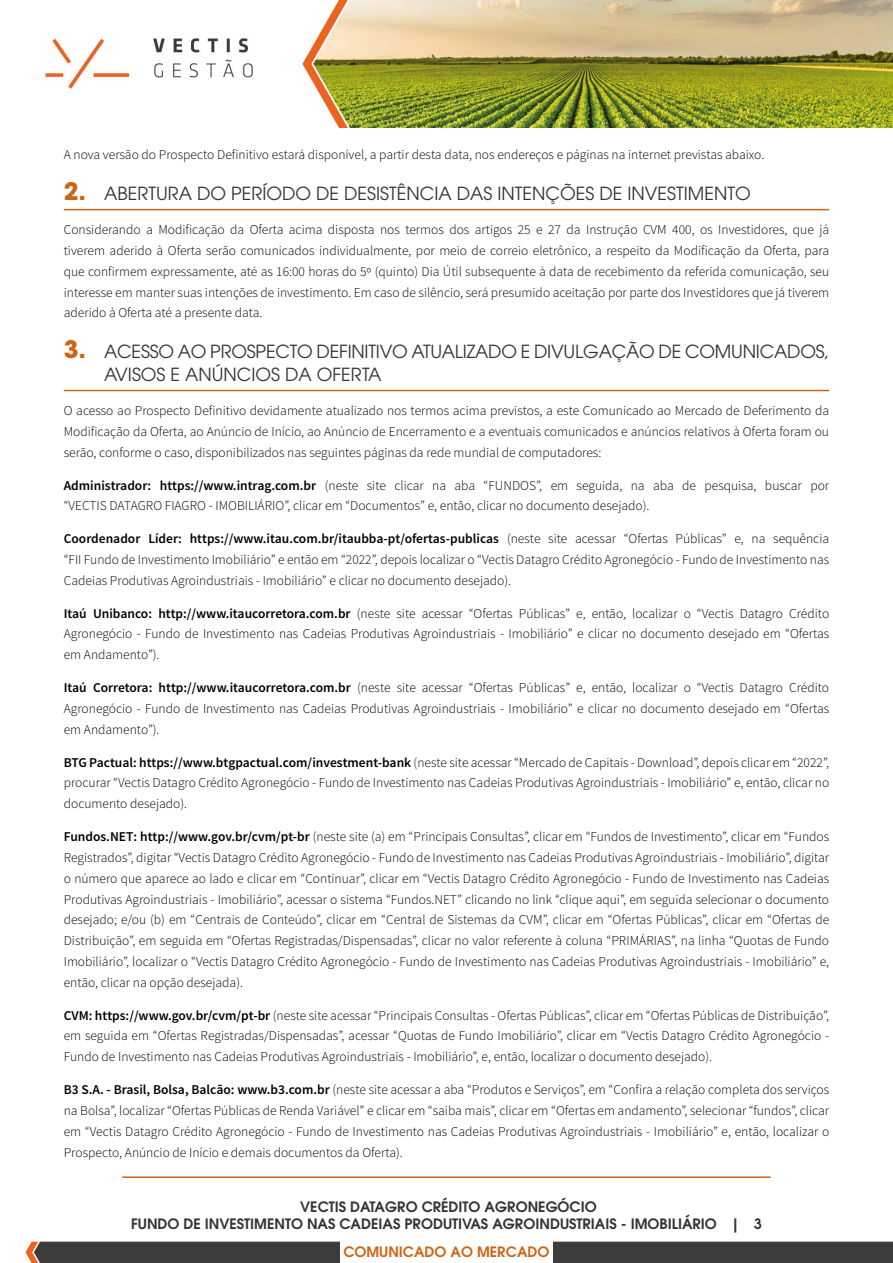
<style>
.page{position:relative;width:893px;height:1263px;background:#fff}
.page>*{position:absolute;margin:0;border:0;box-sizing:border-box;transform-origin:0 0}
.t1{font:18px/23px "ITC Avant Garde Pro";color:#333}
.t2{font:600 14.25px/17.2px "ITC Avant Garde Pro";color:#333;text-align:center}
.t3{font:600 14.25px "ITC Avant Garde Pro";color:#cc6615}
.t4{font:300 13.5px/20.9px "Source Sans Pro";color:#000;text-align:justify}
.s1{font-weight:700;font-size:24px;color:#cc6615}
.s2{font-weight:600}
</style>
<div class="page">
<img style="left:45px;top:0;width:848px;height:127px">
<div style="left:25px;top:1242px;width:868px;height:21px;background:#3c3c3c"></div>
<hr style="left:122px;top:1176px;width:649px;height:2px;background:#cc6615">
<div style="left:340px;top:1240px;width:213px;height:23px;background:#fff"></div>
<hr style="left:64px;top:209px;width:765px;height:1px;background:#cc6615">
<hr style="left:64px;top:390px;width:765px;height:1px;background:#cc6615">
<p class="t4" style="left:64px;top:144px;width:702px">A nova versão do Prospecto Definitivo estará disponível, a partir desta data, nos endereços e páginas na internet previstas abaixo.</p>
<h1 class="t1" style="left:64px;top:182px;width:688px"><span class="s1">2.</span> ABERTURA DO PERÍODO DE DESISTÊNCIA DAS INTENÇÕES DE INVESTIMENTO</h1>
<p class="t4" style="left:64px;top:219px;width:767px">Considerando a Modificação da Oferta acima disposta nos termos dos artigos 25 e 27 da Instrução CVM 400, os Investidores, que já tiverem aderido à Oferta serão comunicados individualmente, por meio de correio eletrônico, a respeito da Modificação da Oferta, para que confirmem expressamente, até as 16:00 horas do 5º (quinto) Dia Útil subsequente à data de recebimento da referida comunicação, seu interesse em manter suas intenções de investimento. Em caso de silêncio, será presumido aceitação por parte dos Investidores que já tiverem aderido à Oferta até a presente data.</p>
<h1 class="t1" style="left:104px;top:340px;width:727px;text-indent:-40px"><span class="s1">3.</span> ACESSO AO PROSPECTO DEFINITIVO ATUALIZADO E DIVULGAÇÃO DE COMUNICADOS,<br>AVISOS E ANÚNCIOS DA OFERTA</h1>
<p class="t4" style="left:64px;top:400px;width:767px">O acesso ao Prospecto Definitivo devidamente atualizado nos termos acima previstos, a este Comunicado ao Mercado de Deferimento da Modificação da Oferta, ao Anúncio de Início, ao Anúncio de Encerramento e a eventuais comunicados e anúncios relativos à Oferta foram ou serão, conforme o caso, disponibilizados nas seguintes páginas da rede mundial de computadores:</p>
<p class="t4" style="left:64px;top:475px;width:767px"><span class="s2">Administrador: https://www.intrag.com.br</span> (neste site clicar na aba “FUNDOS”, em seguida, na aba de pesquisa, buscar por “VECTIS DATAGRO FIAGRO - IMOBILIÁRIO”, clicar em “Documentos” e, então, clicar no documento desejado).</p>
<p class="t4" style="left:64px;top:528px;width:767px"><span class="s2">Coordenador Líder: https://www.itau.com.br/itaubba-pt/ofertas-publicas</span> (neste site acessar “Ofertas Públicas” e, na sequência “FII Fundo de Investimento Imobiliário” e então em “2022”, depois localizar o “Vectis Datagro Crédito Agronegócio - Fundo de Investimento nas Cadeias Produtivas Agroindustriais - Imobiliário” e clicar no documento desejado).</p>
<p class="t4" style="left:64px;top:603px;width:767px"><span class="s2">Itaú Unibanco: http://www.itaucorretora.com.br</span> (neste site acessar “Ofertas Públicas” e, então, localizar o “Vectis Datagro Crédito Agronegócio - Fundo de Investimento nas Cadeias Produtivas Agroindustriais - Imobiliário” e clicar no documento desejado em “Ofertas em Andamento”).</p>
<p class="t4" style="left:64px;top:677px;width:767px"><span class="s2">Itaú Corretora: http://www.itaucorretora.com.br</span> (neste site acessar “Ofertas Públicas” e, então, localizar o “Vectis Datagro Crédito Agronegócio - Fundo de Investimento nas Cadeias Produtivas Agroindustriais - Imobiliário” e clicar no documento desejado em “Ofertas em Andamento”).</p>
<p class="t4" style="left:64px;top:752px;width:767px"><span class="s2">BTG Pactual: https://www.btgpactual.com/investment-bank</span> (neste site acessar “Mercado de Capitais - Download”, depois clicar em “2022”, procurar “Vectis Datagro Crédito Agronegócio - Fundo de Investimento nas Cadeias Produtivas Agroindustriais - Imobiliário” e, então, clicar no documento desejado).</p>
<p class="t4" style="left:64px;top:826px;width:767px"><span class="s2">Fundos.NET: http://www.gov.br/cvm/pt-br</span> (neste site (a) em “Principais Consultas”, clicar em “Fundos de Investimento”, clicar em “Fundos Registrados”, digitar “Vectis Datagro Crédito Agronegócio - Fundo de Investimento nas Cadeias Produtivas Agroindustriais - Imobiliário”, digitar o número que aparece ao lado e clicar em “Continuar”, clicar em “Vectis Datagro Crédito Agronegócio - Fundo de Investimento nas Cadeias Produtivas Agroindustriais - Imobiliário”, acessar o sistema “Fundos.NET” clicando no link “clique aqui”, em seguida selecionar o documento desejado; e/ou (b) em “Centrais de Conteúdo”, clicar em “Central de Sistemas da CVM”, clicar em “Ofertas Públicas”, clicar em “Ofertas de Distribuição”, em seguida em “Ofertas Registradas/Dispensadas”, clicar no valor referente à coluna “PRIMÁRIAS”, na linha “Quotas de Fundo Imobiliário”, localizar o “Vectis Datagro Crédito Agronegócio - Fundo de Investimento nas Cadeias Produtivas Agroindustriais - Imobiliário” e, então, clicar na opção desejada).</p>
<p class="t4" style="left:64px;top:1005px;width:767px"><span class="s2">CVM: https://www.gov.br/cvm/pt-br</span> (neste site acessar “Principais Consultas - Ofertas Públicas”, clicar em “Ofertas Públicas de Distribuição”, em seguida em “Ofertas Registradas/Dispensadas”, acessar “Quotas de Fundo Imobiliário”, clicar em “Vectis Datagro Crédito Agronegócio - Fundo de Investimento nas Cadeias Produtivas Agroindustriais - Imobiliário”, e, então, localizar o documento desejado).</p>
<p class="t4" style="left:64px;top:1079px;width:767px"><span class="s2">B3 S.A. - Brasil, Bolsa, Balcão: www.b3.com.br</span> (neste site acessar a aba “Produtos e Serviços”, em “Confira a relação completa dos serviços na Bolsa”, localizar “Ofertas Públicas de Renda Variável” e clicar em “saiba mais”, clicar em “Ofertas em andamento”, selecionar “fundos”, clicar em “Vectis Datagro Crédito Agronegócio - Fundo de Investimento nas Cadeias Produtivas Agroindustriais - Imobiliário” e, então, localizar o Prospecto, Anúncio de Início e demais documentos da Oferta).</p>
<p class="t2" style="left:131px;top:1198px;width:632px">VECTIS DATAGRO CRÉDITO AGRONEGÓCIO<br>FUNDO DE INVESTIMENTO NAS CADEIAS PRODUTIVAS AGROINDUSTRIAIS - IMOBILIÁRIO | 3</p>
<p class="t3" style="left:343px;top:1242px;width:208px">COMUNICADO AO MERCADO</p>
</div>
